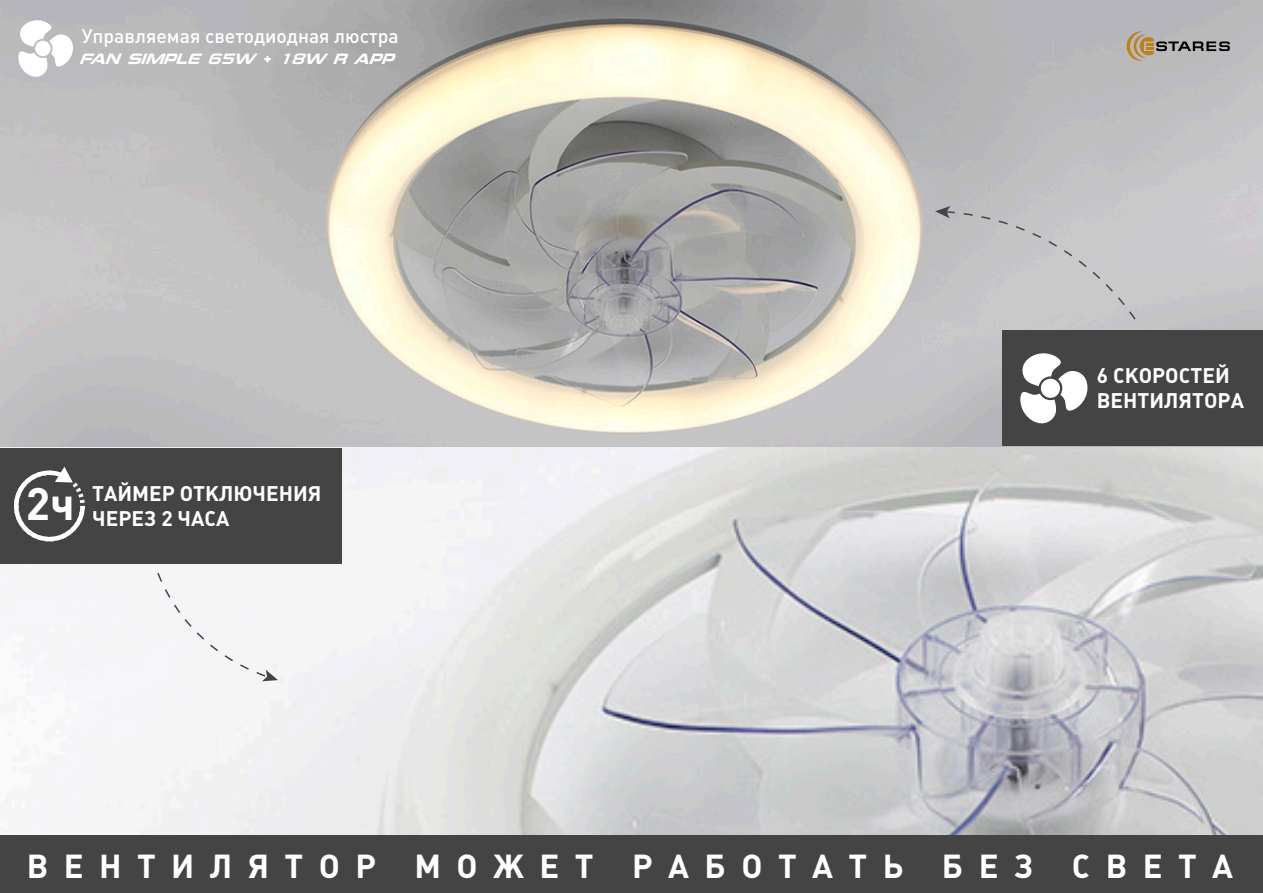
<style>
.page{position:relative;width:1263px;height:893px;background:#fff}
.page>*{position:absolute;margin:0;border:0;box-sizing:border-box;transform-origin:0 0}
.t1{font:44.85px "Plumb Bold C";color:#fff}
.t2{font:32.85px "Plumb Bold C";letter-spacing:.47em;color:#fff}
.t3{font:20.85px/25px "Plumb Bold C";color:#fff}
.t4{font:19.35px "Plumb Medium C";color:#fff}
.t5{font:italic 15px "Mania Extended C";color:#fff}
</style>
<div class="page">
<img style="left:0;top:0;width:1263px;height:835px">
<div style="left:0;top:448px;width:342px;height:116px;background:#444"></div>
<div style="left:0;top:835px;width:1263px;height:58px;background:#444"></div>
<div style="left:1002px;top:330px;width:261px;height:116px;background:#444"></div>
<svg style="left:14px;top:467px;width:71px;height:74px"></svg>
<svg style="left:1020px;top:353px;width:68px;height:71px"></svg>
<div style="left:1041px;top:379px;width:19px;height:19px;background:#fff;border-radius:50%"></div>
<svg style="left:17px;top:17px;width:56px;height:63px"></svg>
<div style="left:35px;top:41px;width:16px;height:15px;background:#fff;border-radius:50%"></div>
<svg style="left:1126px;top:31px;width:104px;height:35px;background:#a7a299"></svg>
<svg style="left:935px;top:206px;width:202px;height:115px;background:#c4c4c5"></svg>
<div style="left:156px;top:571px;width:122px;height:110px;background:#f5f5f5"></div>
<p class="t4" style="left:82px;top:25px;width:318px">Управляемая светодиодная люстра</p>
<p class="t5" style="left:79px;top:49px;width:315px">FAN SIMPLE 65W + 18W R APP</p>
<h1 class="t1" style="left:26px;top:479px;width:50px">2ч</h1>
<p class="t3" style="left:92px;top:481px;width:231px">ТАЙМЕР ОТКЛЮЧЕНИЯ<br>ЧЕРЕЗ 2 ЧАСА</p>
<p class="t3" style="left:1097px;top:363px;width:149px">6 СКОРОСТЕЙ<br>ВЕНТИЛЯТОРА</p>
<h2 class="t2" style="left:27px;top:848px;width:1208px">ВЕНТИЛЯТОР МОЖЕТ РАБОТАТЬ БЕЗ СВЕТА</h2>
</div>
